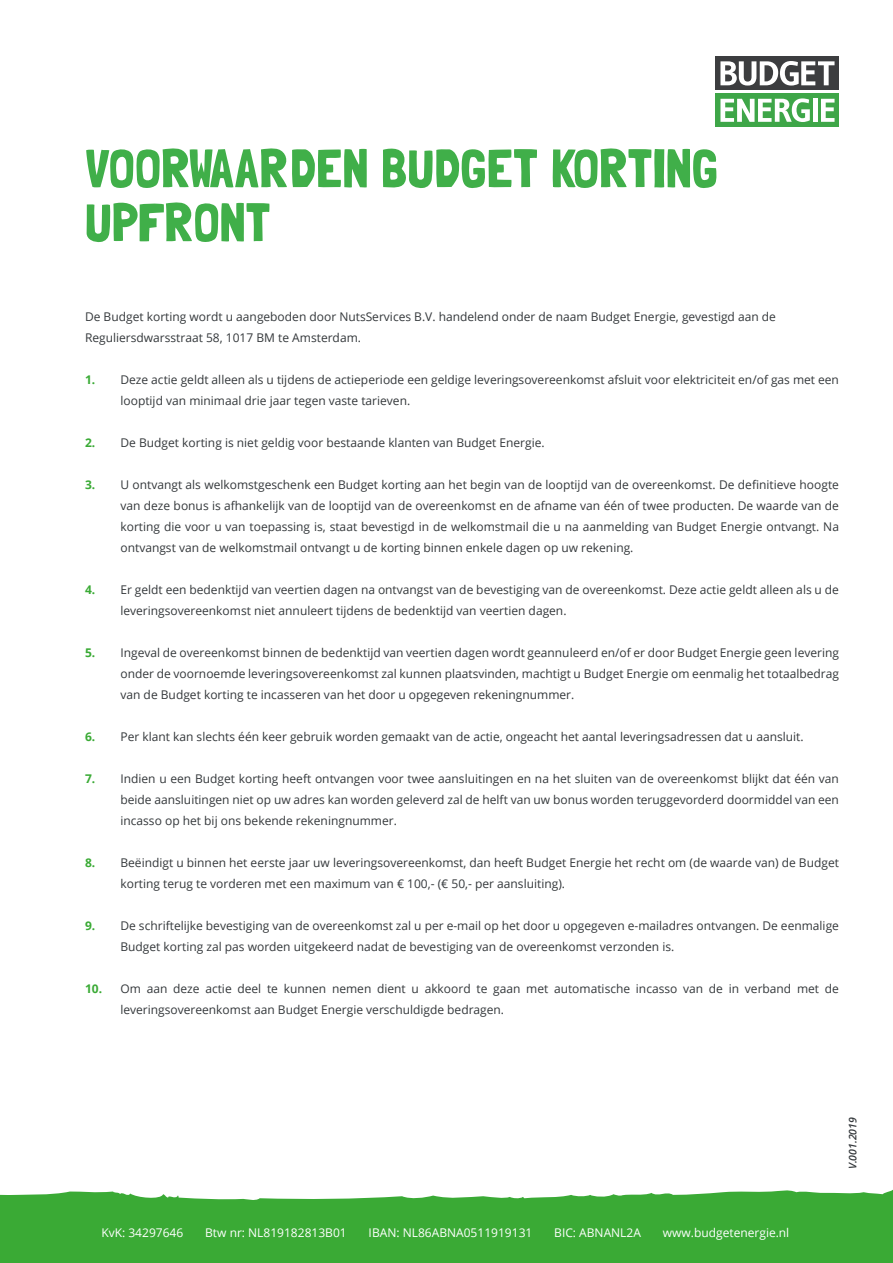
<style>
.page{position:relative;width:893px;height:1263px;background:#fff}
.page>*{position:absolute;margin:0;border:0;box-sizing:border-box;transform-origin:0 0}
.t1{font:54px/54px "Londrina Solid";color:#40af49}
.Standaard_alinea{font:12px/21px "Open Sans";color:#34383b}
.t2{font:12px "Open Sans";color:#fff}
.Standaard_alinea-2{font:700 12px "Open Sans";color:#3aaa35}
.t3{font:italic 600 10.5px "Open Sans";color:#34383b}
</style>
<div class="page">
<svg style="left:17px;top:1189px;width:876px;height:74px;background:#4bb147"></svg>
<svg style="left:0;top:1194px;width:17px;height:69px"></svg>
<div style="left:715px;top:94px;width:124px;height:33px;background:#3ea648"></div>
<div style="left:715px;top:56px;width:124px;height:34px;background:#3c3d3f"></div>
<svg style="left:720px;top:61px;width:114px;height:25px"></svg>
<svg style="left:720px;top:98px;width:90px;height:24px"></svg>
<div style="left:813px;top:99px;width:5px;height:23px;background:#fff"></div>
<svg style="left:821px;top:99px;width:13px;height:23px"></svg>
<p class="t1" style="left:85px;top:141px;width:634px">VOORWAARDEN BUDGET KORTING<br>UPFRONT</p>
<p class="Standaard_alinea" style="left:85px;top:306px;width:692px">De Budget korting wordt u aangeboden door NutsServices B.V. handelend onder de naam Budget Energie, gevestigd aan de<br>Reguliersdwarsstraat 58, 1017 BM te Amsterdam.</p>
<p class="Standaard_alinea-2" style="left:85px;top:371px;width:12px">1.</p>
<p class="Standaard_alinea" style="left:120px;top:369px;width:720px">Deze actie geldt alleen als u tijdens de actieperiode een geldige leveringsovereenkomst afsluit voor elektriciteit en/of gas met een looptijd van minimaal drie jaar tegen vaste tarieven.</p>
<p class="Standaard_alinea" style="left:120px;top:432px;width:426px">De Budget korting is niet geldig voor bestaande klanten van Budget Energie.</p>
<p class="Standaard_alinea" style="left:120px;top:474px;width:720px;text-align:justify">U ontvangt als welkomstgeschenk een Budget korting aan het begin van de looptijd van de overeenkomst. De definitieve hoogte van deze bonus is afhankelijk van de looptijd van de overeenkomst en de afname van één of twee producten. De waarde van de korting die voor u van toepassing is, staat bevestigd in de welkomstmail die u na aanmelding van Budget Energie ontvangt. Na ontvangst van de welkomstmail ontvangt u de korting binnen enkele dagen op uw rekening.</p>
<p class="Standaard_alinea" style="left:120px;top:579px;width:720px">Er geldt een bedenktijd van veertien dagen na ontvangst van de bevestiging van de overeenkomst. Deze actie geldt alleen als u de leveringsovereenkomst niet annuleert tijdens de bedenktijd van veertien dagen.</p>
<p class="Standaard_alinea" style="left:120px;top:642px;width:720px;text-align:justify">Ingeval de overeenkomst binnen de bedenktijd van veertien dagen wordt geannuleerd en/of er door Budget Energie geen levering onder de voornoemde leveringsovereenkomst zal kunnen plaatsvinden, machtigt u Budget Energie om eenmalig het totaalbedrag van de Budget korting te incasseren van het door u opgegeven rekeningnummer.</p>
<p class="Standaard_alinea" style="left:120px;top:726px;width:685px">Per klant kan slechts één keer gebruik worden gemaakt van de actie, ongeacht het aantal leveringsadressen dat u aansluit.</p>
<p class="Standaard_alinea" style="left:120px;top:768px;width:720px;text-align:justify">Indien u een Budget korting heeft ontvangen voor twee aansluitingen en na het sluiten van de overeenkomst blijkt dat één van beide aansluitingen niet op uw adres kan worden geleverd zal de helft van uw bonus worden teruggevorderd doormiddel van een incasso op het bij ons bekende rekeningnummer.</p>
<p class="Standaard_alinea" style="left:120px;top:852px;width:720px">Beëindigt u binnen het eerste jaar uw leveringsovereenkomst, dan heeft Budget Energie het recht om (de waarde van) de Budget korting terug te vorderen met een maximum van € 100,- (€ 50,- per aansluiting).</p>
<p class="Standaard_alinea" style="left:120px;top:915px;width:720px">De schriftelijke bevestiging van de overeenkomst zal u per e-mail op het door u opgegeven e-mailadres ontvangen. De eenmalige<br>Budget korting zal pas worden uitgekeerd nadat de bevestiging van de overeenkomst verzonden is.</p>
<p class="Standaard_alinea" style="left:120px;top:978px;width:720px">Om aan deze actie deel te kunnen nemen dient u akkoord te gaan met automatische incasso van de in verband met de leveringsovereenkomst aan Budget Energie verschuldigde bedragen.</p>
<p class="Standaard_alinea-2" style="left:85px;top:434px;width:12px">2.</p>
<p class="Standaard_alinea-2" style="left:85px;top:476px;width:12px">3.</p>
<p class="Standaard_alinea-2" style="left:85px;top:581px;width:12px">4.</p>
<p class="Standaard_alinea-2" style="left:85px;top:644px;width:12px">5.</p>
<p class="Standaard_alinea-2" style="left:85px;top:728px;width:12px">6.</p>
<p class="Standaard_alinea-2" style="left:85px;top:770px;width:12px">7.</p>
<p class="Standaard_alinea-2" style="left:85px;top:854px;width:12px">8.</p>
<p class="Standaard_alinea-2" style="left:85px;top:917px;width:12px">9.</p>
<p class="Standaard_alinea-2" style="left:85px;top:980px;width:19px">10.</p>
<p class="t2" style="left:101px;top:1225px;width:83px">KvK: 34297646</p>
<p class="t2" style="left:205px;top:1225px;width:143px">Btw nr: NL819182813B01</p>
<p class="t2" style="left:369px;top:1225px;width:165px">IBAN: NL86ABNA0511919131</p>
<p class="t2" style="left:554px;top:1225px;width:88px">BIC: ABNANL2A</p>
<p class="t2" style="left:663px;top:1225px;width:128px">www.budgetenergie.nl</p>
<p class="t3" style="left:845px;top:1123px;width:8px;rotate:-90deg">7</p>
<p class="t3" style="left:845px;top:1169px;width:54px;rotate:-90deg">V.001.2019</p>
<p class="t3" style="left:845px;top:1149px;width:7px;rotate:-90deg">2</p>
</div>
